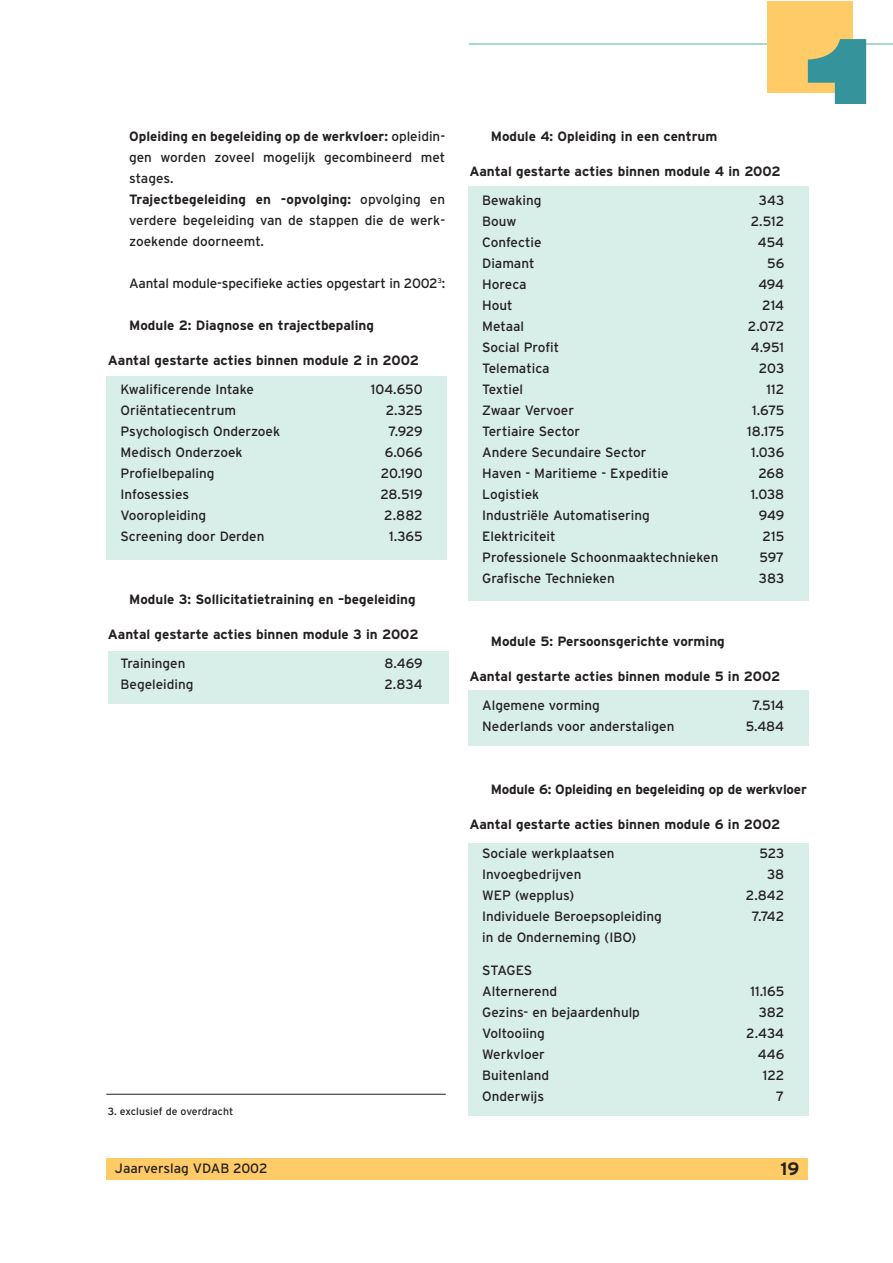
<style>
.page{position:relative;width:893px;height:1263px;background:#fff}
.page>*{position:absolute;margin:0;border:0;box-sizing:border-box;transform-origin:0 0}
.t1{font:700 225px "Interstate";color:#35939b}
.t2{font:700 18px "Interstate";color:#231f1f}
.t3{font:13.5px/21px "Interstate";color:#231f1f}
.t4{font:700 13.5px "Interstate";color:#231f1f}
.t5{font:10.5px "Interstate";color:#231f1f}
.s1{font-weight:700}
</style>
<div class="page">
<div style="left:108px;top:651px;width:340px;height:52px;background:#d8eee8"></div>
<hr style="left:468px;top:43px;width:424px;height:2px;background:#85cebc">
<div style="left:767px;top:2px;width:85px;height:90px;background:#ffcb66"></div>
<div style="left:468px;top:843px;width:340px;height:273px;background:#d8eee8"></div>
<div style="left:468px;top:690px;width:340px;height:56px;background:#d8eee8"></div>
<div style="left:468px;top:186px;width:340px;height:415px;background:#d8eee8"></div>
<div style="left:106px;top:376px;width:340px;height:184px;background:#d8eee8"></div>
<div style="left:106px;top:1158px;width:702px;height:21px;background:#ffcb66"></div>
<hr style="left:106px;top:1094px;width:340px;height:1px;background:#231f1f">
<p class="t3" style="left:129px;top:127px;width:317px"><span class="s1">Opleiding en begeleiding op de werkvloer:</span> opleidin&shy;gen worden zoveel mogelijk gecombineerd met stages.<br><span class="s1">Trajectbegeleiding en -opvolging:</span> opvolging en verdere begeleiding van de stappen die de werk&shy;zoekende doorneemt.</p>
<p class="t3" style="left:129px;top:274px;width:317px">Aantal module-specifieke acties opgestart in 2002<sup>3</sup>:</p>
<p class="t4" style="left:129px;top:320px;width:246px">Module 2: Diagnose en trajectbepaling</p>
<p class="t4" style="left:108px;top:355px;width:313px">Aantal gestarte acties binnen module 2 in 2002</p>
<p class="t3" style="left:121px;top:380px;width:135px">Kwalificerende Intake</p>
<p class="t3" style="left:371px;top:380px;width:53px">104.650</p>
<p class="t3" style="left:121px;top:401px;width:117px">Oriëntatiecentrum</p>
<p class="t3" style="left:386px;top:401px;width:38px">2.325</p>
<p class="t3" style="left:121px;top:422px;width:161px">Psychologisch Onderzoek</p>
<p class="t3" style="left:388px;top:422px;width:36px">7.929</p>
<p class="t3" style="left:121px;top:443px;width:124px">Medisch Onderzoek</p>
<p class="t3" style="left:385px;top:443px;width:39px">6.066</p>
<p class="t3" style="left:121px;top:464px;width:95px">Profielbepaling</p>
<p class="t3" style="left:381px;top:464px;width:43px">20.190</p>
<p class="t3" style="left:121px;top:485px;width:70px">Infosessies</p>
<p class="t3" style="left:380px;top:485px;width:44px">28.519</p>
<p class="t3" style="left:121px;top:506px;width:87px">Vooropleiding</p>
<p class="t3" style="left:384px;top:506px;width:40px">2.882</p>
<p class="t3" style="left:121px;top:527px;width:145px">Screening door Derden</p>
<p class="t3" style="left:389px;top:527px;width:35px">1.365</p>
<p class="t4" style="left:129px;top:594px;width:288px">Module 3: Sollicitatietraining en –begeleiding</p>
<p class="t4" style="left:108px;top:629px;width:312px">Aantal gestarte acties binnen module 3 in 2002</p>
<p class="t3" style="left:121px;top:654px;width:66px">Trainingen</p>
<p class="t3" style="left:384px;top:654px;width:40px">8.469</p>
<p class="t3" style="left:121px;top:675px;width:74px">Begeleiding</p>
<p class="t3" style="left:384px;top:675px;width:40px">2.834</p>
<p class="t5" style="left:108px;top:1107px;width:127px">3. exclusief de overdracht</p>
<p class="t4" style="left:490px;top:131px;width:228px">Module 4: Opleiding in een centrum</p>
<p class="t4" style="left:469px;top:166px;width:313px">Aantal gestarte acties binnen module 4 in 2002</p>
<p class="t3" style="left:482px;top:191px;width:61px">Bewaking</p>
<p class="t3" style="left:758px;top:191px;width:27px">343</p>
<p class="t3" style="left:482px;top:212px;width:36px">Bouw</p>
<p class="t3" style="left:750px;top:212px;width:35px">2.512</p>
<p class="t3" style="left:482px;top:233px;width:61px">Confectie</p>
<p class="t3" style="left:757px;top:233px;width:28px">454</p>
<p class="t3" style="left:482px;top:254px;width:54px">Diamant</p>
<p class="t3" style="left:767px;top:254px;width:19px">56</p>
<p class="t3" style="left:482px;top:275px;width:46px">Horeca</p>
<p class="t3" style="left:758px;top:275px;width:27px">494</p>
<p class="t3" style="left:482px;top:296px;width:32px">Hout</p>
<p class="t3" style="left:762px;top:296px;width:24px">214</p>
<p class="t3" style="left:482px;top:317px;width:43px">Metaal</p>
<p class="t3" style="left:748px;top:317px;width:38px">2.072</p>
<p class="t3" style="left:482px;top:338px;width:79px">Social Profit</p>
<p class="t3" style="left:751px;top:338px;width:35px">4.951</p>
<p class="t3" style="left:482px;top:359px;width:69px">Telematica</p>
<p class="t3" style="left:759px;top:359px;width:27px">203</p>
<p class="t3" style="left:482px;top:380px;width:42px">Textiel</p>
<p class="t3" style="left:766px;top:380px;width:19px">112</p>
<p class="t3" style="left:482px;top:401px;width:93px">Zwaar Vervoer</p>
<p class="t3" style="left:752px;top:401px;width:34px">1.675</p>
<p class="t3" style="left:482px;top:422px;width:99px">Tertiaire Sector</p>
<p class="t3" style="left:747px;top:422px;width:39px">18.175</p>
<p class="t3" style="left:482px;top:443px;width:166px">Andere Secundaire Sector</p>
<p class="t3" style="left:751px;top:443px;width:35px">1.036</p>
<p class="t3" style="left:482px;top:464px;width:188px">Haven - Maritieme - Expeditie</p>
<p class="t3" style="left:758px;top:464px;width:27px">268</p>
<p class="t3" style="left:482px;top:485px;width:59px">Logistiek</p>
<p class="t3" style="left:750px;top:485px;width:35px">1.038</p>
<p class="t3" style="left:482px;top:506px;width:169px">Industriële Automatisering</p>
<p class="t3" style="left:758px;top:506px;width:27px">949</p>
<p class="t3" style="left:482px;top:527px;width:75px">Elektriciteit</p>
<p class="t3" style="left:762px;top:527px;width:23px">215</p>
<p class="t3" style="left:482px;top:548px;width:238px">Professionele Schoonmaaktechnieken</p>
<p class="t3" style="left:759px;top:548px;width:26px">597</p>
<p class="t3" style="left:482px;top:569px;width:134px">Grafische Technieken</p>
<p class="t3" style="left:759px;top:569px;width:27px">383</p>
<p class="t4" style="left:490px;top:636px;width:235px">Module 5: Persoonsgerichte vorming</p>
<p class="t4" style="left:469px;top:671px;width:312px">Aantal gestarte acties binnen module 5 in 2002</p>
<p class="t3" style="left:482px;top:696px;width:119px">Algemene vorming</p>
<p class="t3" style="left:752px;top:696px;width:33px">7.514</p>
<p class="t3" style="left:482px;top:717px;width:194px">Nederlands voor anderstaligen</p>
<p class="t3" style="left:745px;top:717px;width:40px">5.484</p>
<h1 class="t1" style="left:799px;top:31px;width:88px">1</h1>
<p class="t4" style="left:490px;top:784px;width:317px">Module 6: Opleiding en begeleiding op de werkvloer</p>
<p class="t4" style="left:469px;top:819px;width:312px">Aantal gestarte acties binnen module 6 in 2002</p>
<p class="t3" style="left:482px;top:844px;width:134px">Sociale werkplaatsen</p>
<p class="t3" style="left:759px;top:844px;width:26px">523</p>
<p class="t3" style="left:482px;top:865px;width:101px">Invoegbedrijven</p>
<p class="t3" style="left:767px;top:865px;width:19px">38</p>
<p class="t3" style="left:482px;top:886px;width:93px">WEP (wepplus)</p>
<p class="t3" style="left:746px;top:886px;width:40px">2.842</p>
<p class="t3" style="left:482px;top:907px;width:181px">Individuele Beroepsopleiding</p>
<p class="t3" style="left:751px;top:907px;width:34px">7.742</p>
<p class="t3" style="left:482px;top:928px;width:155px">in de Onderneming (IBO)</p>
<p class="t3" style="left:482px;top:961px;width:76px">STAGES<br>Alternerend</p>
<p class="t3" style="left:750px;top:982px;width:35px">11.165</p>
<p class="t3" style="left:482px;top:1003px;width:159px">Gezins- en bejaardenhulp</p>
<p class="t3" style="left:758px;top:1003px;width:27px">382</p>
<p class="t3" style="left:482px;top:1024px;width:64px">Voltooiing</p>
<p class="t3" style="left:746px;top:1024px;width:40px">2.434</p>
<p class="t3" style="left:482px;top:1045px;width:64px">Werkvloer</p>
<p class="t3" style="left:757px;top:1045px;width:28px">446</p>
<p class="t3" style="left:482px;top:1066px;width:68px">Buitenland</p>
<p class="t3" style="left:762px;top:1066px;width:23px">122</p>
<p class="t3" style="left:482px;top:1087px;width:63px">Onderwijs</p>
<p class="t3" style="left:776px;top:1087px;width:10px">7</p>
<p class="t3" style="left:115px;top:1159px;width:154px">Jaarverslag VDAB 2002</p>
<h2 class="t2" style="left:780px;top:1162px;width:20px">19</h2>
</div>
